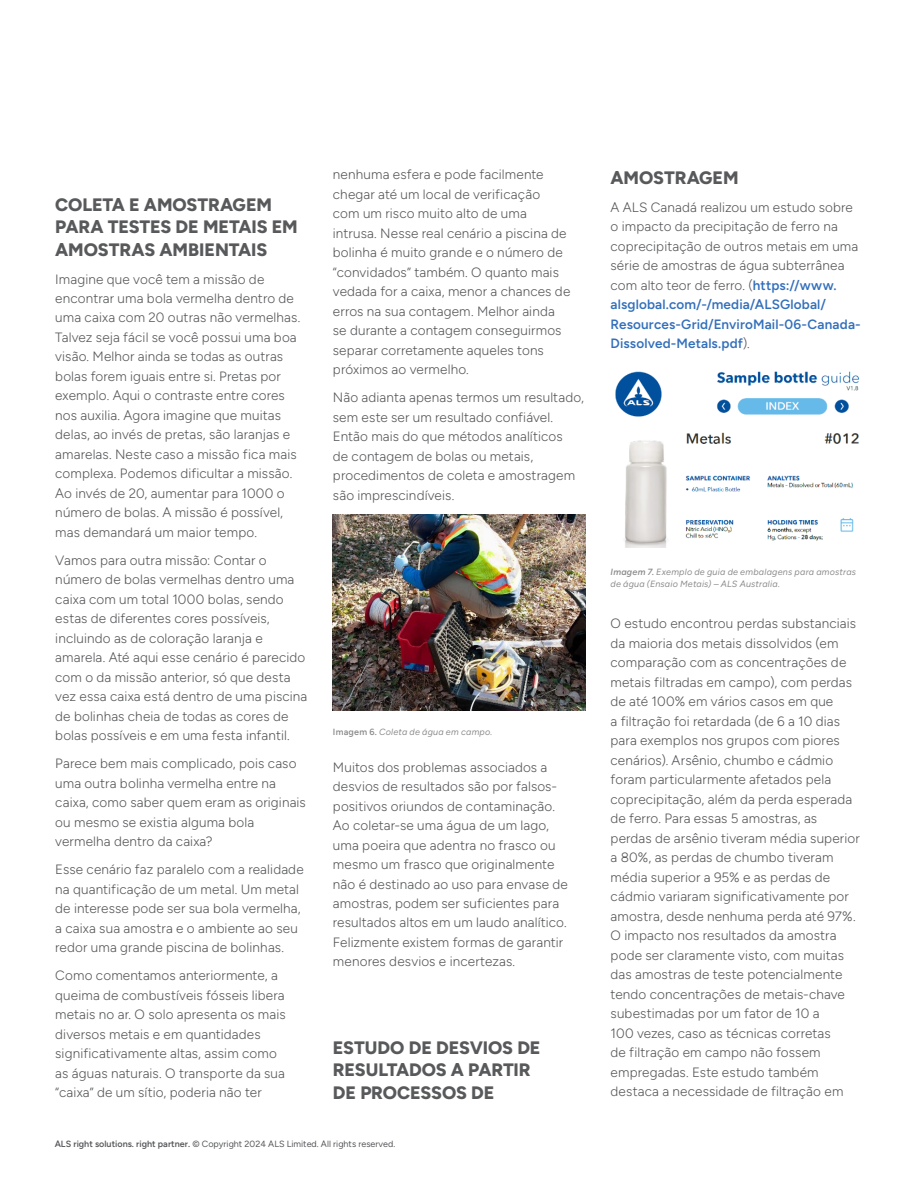
<style>
.page{position:relative;width:918px;height:1188px;background:#fff}
.page>*{position:absolute;margin:0;border:0;box-sizing:border-box;transform-origin:0 0}
.t1{font:800 18px/22.5px "Figtree";letter-spacing:-.005em;color:#58595b}
.t2{font:300 13.5px/19.5px "Figtree";letter-spacing:.01em;color:#58595b}
.t3{font:italic 9px/12px "Figtree";letter-spacing:.025em;color:#8d8d8d}
.t4{font:9px "Figtree";color:#58595b}
.s1{font-weight:600;font-style:normal}
.s2{font-weight:600}
.s3{font-weight:500}
.s4{font-weight:600;color:#3370bc}
</style>
<div class="page">
<img style="left:333px;top:514px;width:252px;height:196px">
<img style="left:615px;top:371px;width:245px;height:176px">
<h1 class="t1" style="left:55px;top:193px;width:244px">COLETA E AMOSTRAGEM<br>PARA TESTES DE METAIS EM<br>AMOSTRAS AMBIENTAIS</h1>
<p class="t2" style="left:55px;top:269px;width:247px">Imagine que você tem a missão de encontrar uma bola vermelha dentro de uma caixa com 20 outras não vermelhas.<br>Talvez seja fácil se você possui uma boa visão. Melhor ainda se todas as outras bolas forem iguais entre si. Pretas por exemplo. Aqui o contraste entre cores nos auxilia. Agora imagine que muitas delas, ao invés de pretas, são laranjas e amarelas. Neste caso a missão fica mais complexa. Podemos dificultar a missão.<br>Ao invés de 20, aumentar para 1000 o número de bolas. A missão é possível, mas demandará um maior tempo.</p>
<p class="t2" style="left:55px;top:551px;width:254px">Vamos para outra missão: Contar o número de bolas vermelhas dentro uma caixa com um total 1000 bolas, sendo estas de diferentes cores possíveis, incluindo as de coloração laranja e amarela. Até aqui esse cenário é parecido com o da missão anterior, só que desta vez essa caixa está dentro de uma piscina de bolinhas cheia de todas as cores de bolas possíveis e em uma festa infantil.</p>
<p class="t2" style="left:55px;top:754px;width:252px">Parece bem mais complicado, pois caso uma outra bolinha vermelha entre na caixa, como saber quem eram as originais ou mesmo se existia alguma bola vermelha dentro da caixa?</p>
<p class="t2" style="left:55px;top:860px;width:250px">Esse cenário faz paralelo com a realidade na quantificação de um metal. Um metal de interesse pode ser sua bola vermelha, a caixa sua amostra e o ambiente ao seu redor uma grande piscina de bolinhas.</p>
<p class="t2" style="left:55px;top:966px;width:232px">Como comentamos anteriormente, a queima de combustíveis fósseis libera metais no ar. O solo apresenta os mais diversos metais e em quantidades significativamente altas, assim como as águas naturais. O transporte da sua “caixa” de um sítio, poderia não ter</p>
<p class="t2" style="left:333px;top:165px;width:239px">nenhuma esfera e pode facilmente chegar até um local de verificação<br>com um risco muito alto de uma intrusa. Nesse real cenário a piscina de bolinha é muito grande e o número de “convidados” também. O quanto mais vedada for a caixa, menor a chances de erros na sua contagem. Melhor ainda se durante a contagem conseguirmos separar corretamente aqueles tons próximos ao vermelho.</p>
<p class="t2" style="left:333px;top:388px;width:253px">Não adianta apenas termos um resultado, sem este ser um resultado confiável.<br>Então mais do que métodos analíticos<br>de contagem de bolas ou metais, procedimentos de coleta e amostragem são imprescindíveis.</p>
<p class="t3" style="left:333px;top:726px;width:161px"><span class="s1">Imagem 6.</span> Coleta de água em campo.</p>
<p class="t2" style="left:333px;top:757px;width:236px">Muitos dos problemas associados a desvios de resultados são por falsos&shy;positivos oriundos de contaminação.<br>Ao coletar-se uma água de um lago, uma poeira que adentra no frasco ou mesmo um frasco que originalmente não é destinado ao uso para envase de amostras, podem ser suficientes para resultados altos em um laudo analítico.<br>Felizmente existem formas de garantir menores desvios e incertezas.</p>
<h1 class="t1" style="left:333px;top:1036px;width:209px">ESTUDO DE DESVIOS DE<br>RESULTADOS A PARTIR<br>DE PROCESSOS DE</h1>
<p class="t4" style="left:55px;top:1139px;width:342px"><span class="s2">ALS right solutions. right partner.</span> <span class="s3">©</span> Copyright 2024 ALS Limited. All rights reserved.</p>
<h1 class="t1" style="left:611px;top:166px;width:130px">AMOSTRAGEM</h1>
<p class="t2" style="left:611px;top:197px;width:252px">A ALS Canadá realizou um estudo sobre o impacto da precipitação de ferro na coprecipitação de outros metais em uma série de amostras de água subterrânea com alto teor de ferro. (<span class="s4">https://www. alsglobal.com/-/media/ALSGlobal/ Resources-Grid/EnviroMail-06-Canada-Dissolved-Metals.pdf</span>).</p>
<p class="t3" style="left:611px;top:565px;width:247px"><span class="s2">Imagem 7.</span> Exemplo de guia de embalagens para amostras de água (Ensaio Metais) – ALS Australia.</p>
<p class="t2" style="left:611px;top:614px;width:251px">O estudo encontrou perdas substanciais da maioria dos metais dissolvidos (em comparação com as concentrações de metais filtradas em campo), com perdas de até 100% em vários casos em que<br>a filtração foi retardada (de 6 a 10 dias para exemplos nos grupos com piores cenários). Arsênio, chumbo e cádmio foram particularmente afetados pela coprecipitação, além da perda esperada de ferro. Para essas 5 amostras, as perdas de arsênio tiveram média superior a 80%, as perdas de chumbo tiveram média superior a 95% e as perdas de cádmio variaram significativamente por amostra, desde nenhuma perda até 97%.<br>O impacto nos resultados da amostra pode ser claramente visto, com muitas das amostras de teste potencialmente tendo concentrações de metais-chave subestimadas por um fator de 10 a<br>100 vezes, caso as técnicas corretas<br>de filtração em campo não fossem empregadas. Este estudo também destaca a necessidade de filtração em</p>
</div>
